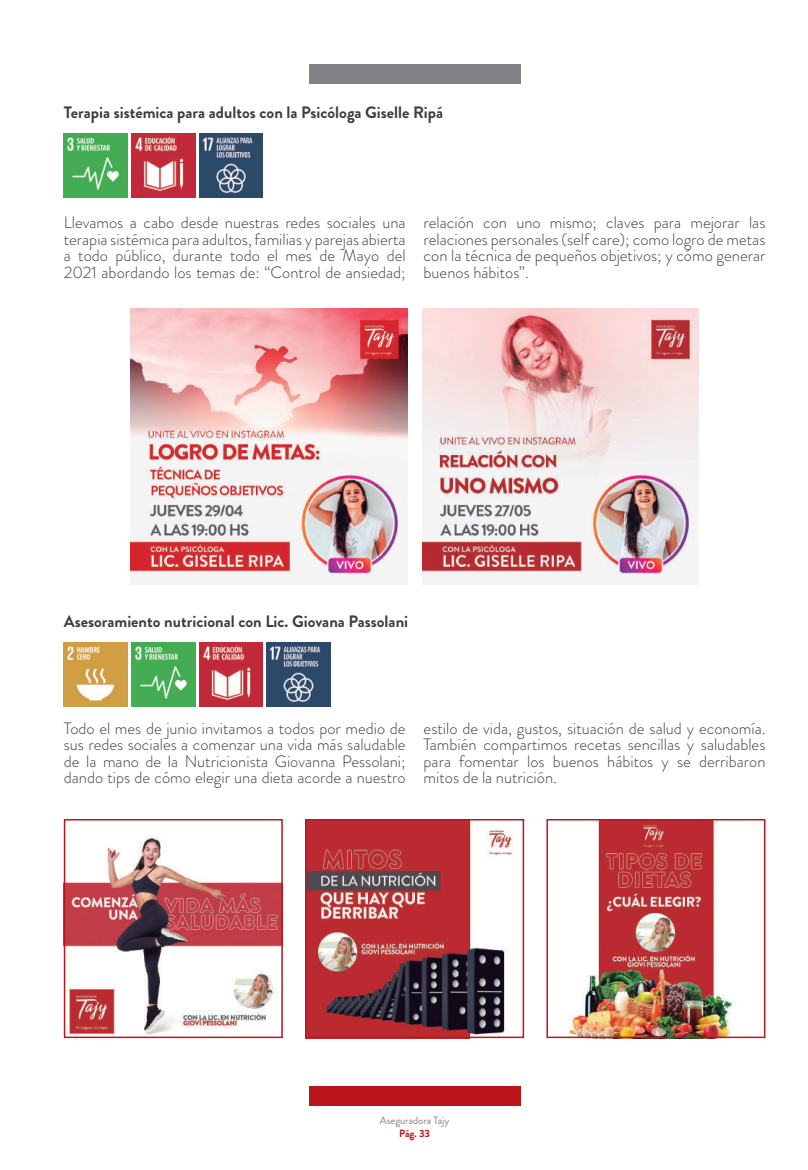
<style>
.page{position:relative;width:808px;height:1170px;background:#fff}
.page>*{position:absolute;margin:0;border:0;box-sizing:border-box;transform-origin:0 0}
.t1{font:300 16.5px/16.5px "Brandon Grotesque";color:#3e3e3f;text-align:justify}
.t2{font:700 16.5px "Brandon Grotesque";color:#3e3e3f}
.t3{font:10.5px "Brandon Grotesque";color:#808285}
.t4{font:700 10.5px "Brandon Grotesque";color:#bb161c}
</style>
<div class="page">
<div style="left:309px;top:1086px;width:211px;height:20px;background:#bb161c"></div>
<div style="left:309px;top:64px;width:211px;height:20px;background:#808285"></div>
<img style="left:131px;top:134px;width:64px;height:64px">
<img style="left:199px;top:134px;width:64px;height:64px">
<img style="left:64px;top:134px;width:64px;height:64px">
<img style="left:422px;top:308px;width:276px;height:277px">
<img style="left:131px;top:308px;width:276px;height:277px">
<img style="left:64px;top:642px;width:64px;height:64px">
<img style="left:199px;top:642px;width:64px;height:64px">
<img style="left:267px;top:642px;width:63px;height:64px">
<img style="left:131px;top:642px;width:64px;height:64px">
<img style="left:67px;top:837px;width:213px;height:197px">
<div style="left:64px;top:819px;width:219px;height:218px;border:2px solid #bb161c"></div>
<img style="left:569px;top:822px;width:164px;height:212px">
<div style="left:546px;top:819px;width:219px;height:218px;border:2px solid #bb161c"></div>
<img style="left:308px;top:822px;width:205px;height:212px">
<div style="left:305px;top:819px;width:219px;height:218px;border:2px solid #bb161c"></div>
<p class="t2" style="left:64px;top:101px;width:381px">Terapia sistémica para adultos con la Psicóloga Giselle Ripá</p>
<p class="t1" style="left:64px;top:214px;width:343px">Llevamos a cabo desde nuestras redes sociales una terapia sistémica para adultos, familias y parejas abierta a todo público, durante todo el mes de Mayo del 2021 abordando los temas de: “Control de ansiedad;</p>
<p class="t1" style="left:424px;top:214px;width:343px">relación con uno mismo; claves para mejorar las relaciones personales (self care); como logro de metas con la técnica de pequeños objetivos; y cómo generar buenos hábitos”.</p>
<p class="t2" style="left:64px;top:609px;width:346px">Asesoramiento nutricional con Lic. Giovana Passolani</p>
<p class="t1" style="left:64px;top:720px;width:343px">Todo el mes de junio invitamos a todos por medio de sus redes sociales a comenzar una vida más saludable de la mano de la Nutricionista Giovanna Pessolani; dando tips de cómo elegir una dieta acorde a nuestro</p>
<p class="t1" style="left:424px;top:720px;width:343px">estilo de vida, gustos, situación de salud y economía.<br>También compartimos recetas sencillas y saludables para fomentar los buenos hábitos y se derribaron mitos de la nutrición.</p>
<p class="t3" style="left:380px;top:1113px;width:71px">Aseguradora Tajy</p>
<p class="t4" style="left:399px;top:1125px;width:32px">Pág. 33</p>
</div>
